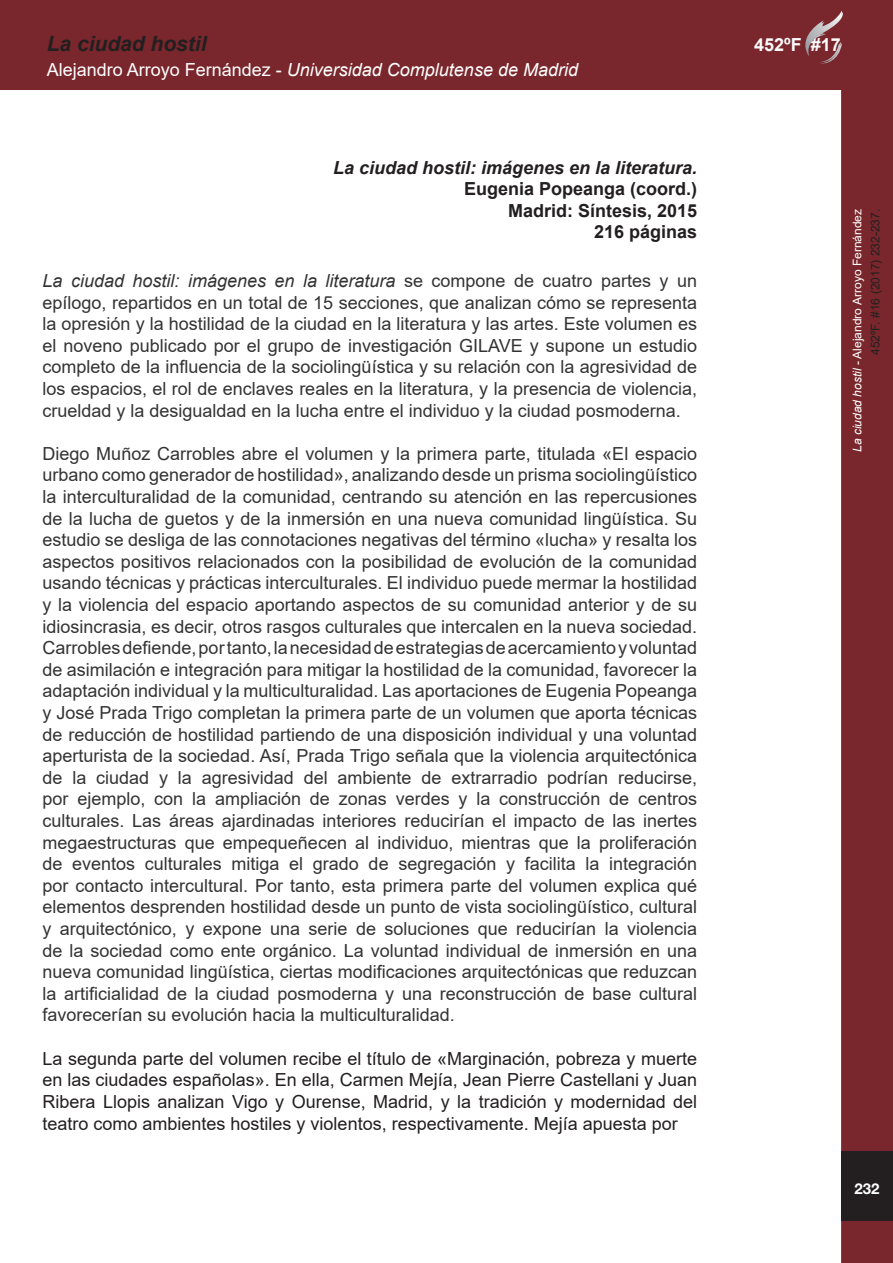
<style>
.page{position:relative;width:893px;height:1263px;background:#fff}
.page>*{position:absolute;margin:0;border:0;box-sizing:border-box;transform-origin:0 0}
.t1{font:italic 700 21px "Arial";color:#231f20}
.t2{font:18px/21.6px "Arial";color:#333;text-align:justify}
.t3{font:18px/21.6px "Arial";color:#231f20;text-align:justify}
.Estilo_de_párrafo_1{font:italic 18px "Arial";color:#fff}
.t4{font:700 18px "Arial";color:#231f20}
.t5{font:italic 700 18px "Arial";color:#231f20}
.Estilo_de_párrafo_1-2{font:700 18px "Arial";color:#fafafa}
.t6{font:700 15px "Helvetica Neue";color:#fff}
.t7{font:12px "Arial";color:#fff}
.t8{font:12px "Arial";color:#231f20}
.s1{font-style:normal}
.s2{font-style:italic}
</style>
<div class="page">
<div style="left:843px;top:2px;width:48px;height:1259px;background:#79272c"></div>
<div style="left:841px;top:0;width:52px;height:1263px;border:3px solid #79272c"></div>
<div style="left:841px;top:1151px;width:52px;height:70px;background:#231f20"></div>
<div style="left:0;top:0;width:893px;height:90px;background:#79272c"></div>
<svg style="left:796px;top:11px;width:49px;height:53px;background:#844044"></svg>
<p class="t1" style="left:47px;top:30px;width:161px">La ciudad hostil</p>
<p class="Estilo_de_párrafo_1" style="left:47px;top:58px;width:533px"><span class="s1">Alejandro Arroyo Fernández -</span> Universidad Complutense de Madrid</p>
<p class="t5" style="left:333px;top:155px;width:366px">La ciudad hostil: imágenes en la literatura.</p>
<p class="t4" style="left:464px;top:176px;width:235px">Eugenia Popeanga (coord.)</p>
<p class="t4" style="left:508px;top:198px;width:191px">Madrid: Síntesis, 2015</p>
<p class="t4" style="left:594px;top:219px;width:105px">216 páginas</p>
<p class="t2" style="left:43px;top:270px;width:656px"><span class="s2">La ciudad hostil: imágenes en la literatura</span> se compone de cuatro partes y un epílogo, repartidos en un total de 15 secciones, que analizan cómo se representa la opresión y la hostilidad de la ciudad en la literatura y las artes. Este volumen es el noveno publicado por el grupo de investigación GILAVE y supone un estudio completo de la influencia de la sociolingüística y su relación con la agresividad de los espacios, el rol de enclaves reales en la literatura, y la presencia de violencia, crueldad y la desigualdad en la lucha entre el individuo y la ciudad posmoderna.</p>
<p class="t2" style="left:43px;top:443px;width:656px">Diego Muñoz Carrobles abre el volumen y la primera parte, titulada «El espacio urbano como generador de hostilidad», analizando desde un prisma sociolingüístico la interculturalidad de la comunidad, centrando su atención en las repercusiones de la lucha de guetos y de la inmersión en una nueva comunidad lingüística. Su estudio se desliga de las connotaciones negativas del término «lucha» y resalta los aspectos positivos relacionados con la posibilidad de evolución de la comunidad usando técnicas y prácticas interculturales. El individuo puede mermar la hostilidad y la violencia del espacio aportando aspectos de su comunidad anterior y de su idiosincrasia, es decir, otros rasgos culturales que intercalen en la nueva sociedad.<br>Carrobles defiende, por tanto, la necesidad de estrategias de acercamiento y voluntad de asimilación e integración para mitigar la hostilidad de la comunidad, favorecer la adaptación individual y la multiculturalidad. Las aportaciones de Eugenia Popeanga y José Prada Trigo completan la primera parte de un volumen que aporta técnicas de reducción de hostilidad partiendo de una disposición individual y una voluntad aperturista de la sociedad. Así, Prada Trigo señala que la violencia arquitectónica de la ciudad y la agresividad del ambiente de extrarradio podrían reducirse, por ejemplo, con la ampliación de zonas verdes y la construcción de centros culturales. Las áreas ajardinadas interiores reducirían el impacto de las inertes megaestructuras que empequeñecen al individuo, mientras que la proliferación de eventos culturales mitiga el grado de segregación y facilita la integración por contacto intercultural. Por tanto, esta primera parte del volumen explica qué elementos desprenden hostilidad desde un punto de vista sociolingüístico, cultural y arquitectónico, y expone una serie de soluciones que reducirían la violencia de la sociedad como ente orgánico. La voluntad individual de inmersión en una nueva comunidad lingüística, ciertas modificaciones arquitectónicas que reduzcan la artificialidad de la ciudad posmoderna y una reconstrucción de base cultural favorecerían su evolución hacia la multiculturalidad.</p>
<p class="t3" style="left:43px;top:1047px;width:656px">La segunda parte del volumen recibe el título de «Marginación, pobreza y muerte en las ciudades españolas». En ella, Carmen Mejía, Jean Pierre Castellani y Juan Ribera Llopis analizan Vigo y Ourense, Madrid, y la tradición y modernidad del teatro como ambientes hostiles y violentos, respectivamente. Mejía apuesta por</p>
<p class="Estilo_de_párrafo_1-2" style="left:754px;top:32px;width:88px">452ºF #17</p>
<p class="t7" style="left:849px;top:452px;width:244px;rotate:-90deg"><span class="s2">La ciudad hostil</span> - Alejandro Arroyo Fernández</p>
<p class="t8" style="left:867px;top:355px;width:147px;rotate:-90deg">452ºF. #16 (2017) 232-237.</p>
<p class="t6" style="left:854px;top:1179px;width:27px">232</p>
</div>
